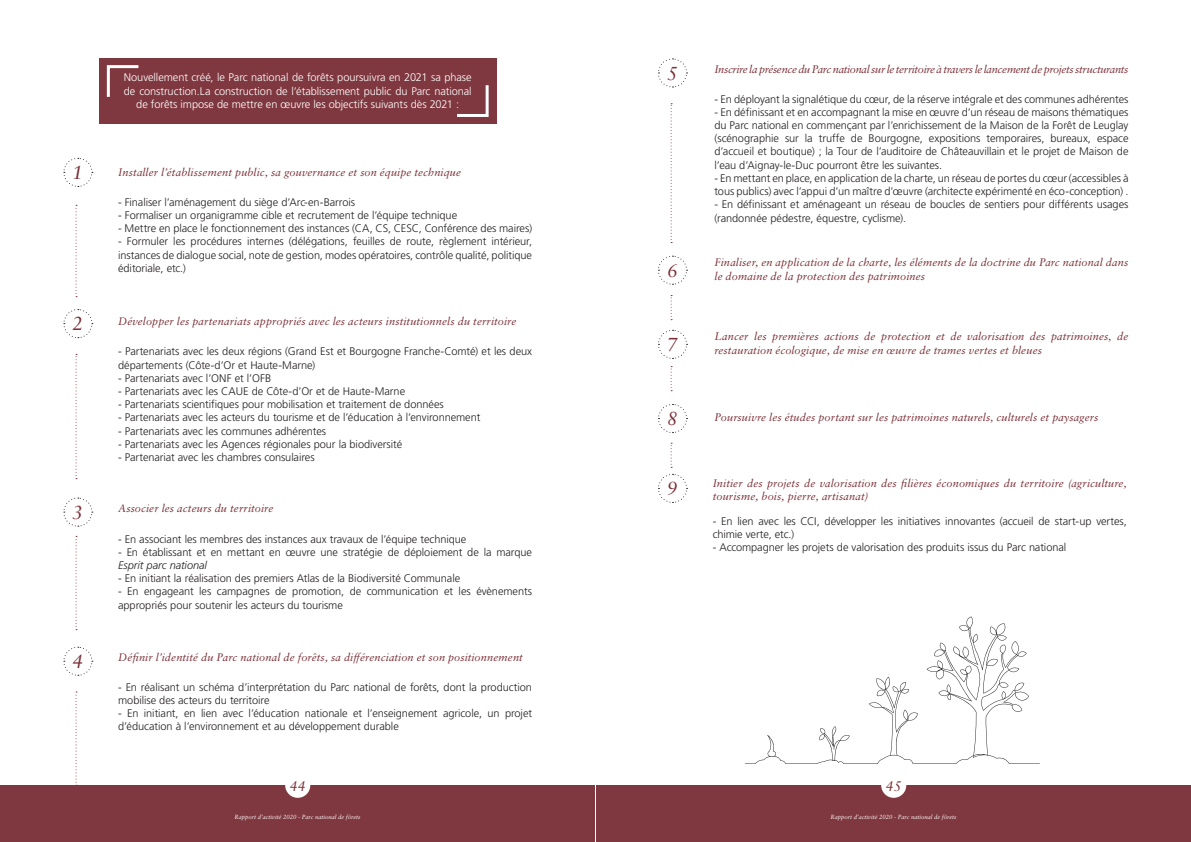
<style>
.page{position:relative;width:1191px;height:842px;background:#fff}
.page>*{position:absolute;margin:0;border:0;box-sizing:border-box;transform-origin:0 0}
.t1{font:italic 19px "Sabon LT Pro";color:#7a2f36}
.t2{font:italic 14px "Sabon LT Pro";color:#7a2f36}
.t3{font:11px/13.2px "Frutiger LT 45 Lt";letter-spacing:-.005em;color:#231f20}
.t4{font:italic 11px "Sabon LT Pro";letter-spacing:.01em;color:#7a2f36}
.t5{font:11px/13.2px "Frutiger LT 45 Lt";letter-spacing:-.005em;color:#fff;text-align:center}
.t6{font:italic 11px "Sabon LT Pro";letter-spacing:-.03em;color:#7a2f36}
.t7{font:11px "Frutiger LT 46 Lt It";letter-spacing:-.005em;color:#231f20}
.t8{font:italic 6px "Sabon LT Pro";color:#fff}
</style>
<div class="page">
<div style="left:0;top:785px;width:595px;height:57px;background:#803840"></div>
<div style="left:596px;top:785px;width:595px;height:57px;background:#803840"></div>
<div style="left:285px;top:773px;width:25px;height:25px;background:#fff;border-radius:50%"></div>
<div style="left:881px;top:773px;width:25px;height:25px;background:#fff;border-radius:50%"></div>
<svg style="left:63px;top:157px;width:30px;height:30px"></svg>
<svg style="left:63px;top:309px;width:30px;height:30px"></svg>
<svg style="left:63px;top:497px;width:30px;height:30px"></svg>
<svg style="left:63px;top:646px;width:30px;height:30px"></svg>
<div style="left:99px;top:58px;width:398px;height:66px;background:#803840"></div>
<svg style="left:106px;top:65px;width:33px;height:32px"></svg>
<svg style="left:457px;top:85px;width:32px;height:32px"></svg>
<svg style="left:76px;top:205px;width:1px;height:92px"></svg>
<svg style="left:76px;top:354px;width:1px;height:125px"></svg>
<svg style="left:76px;top:536px;width:1px;height:94px"></svg>
<svg style="left:76px;top:691px;width:1px;height:94px"></svg>
<svg style="left:658px;top:58px;width:29px;height:30px"></svg>
<svg style="left:658px;top:255px;width:29px;height:30px"></svg>
<svg style="left:658px;top:329px;width:29px;height:30px"></svg>
<svg style="left:658px;top:404px;width:29px;height:29px"></svg>
<svg style="left:670px;top:103px;width:2px;height:140px"></svg>
<svg style="left:670px;top:295px;width:2px;height:25px"></svg>
<svg style="left:670px;top:366px;width:2px;height:25px"></svg>
<svg style="left:658px;top:443px;width:29px;height:60px"></svg>
<svg style="left:745px;top:617px;width:294px;height:147px"></svg>
<p class="t5" style="left:124px;top:71px;width:349px">Nouvellement créé, le Parc national de forêts poursuivra en 2021 sa phase de construction.La construction de l’établissement public du Parc national de forêts impose de mettre en œuvre les objectifs suivants dès 2021 :</p>
<h1 class="t1" style="left:72px;top:161px;width:12px">1</h1>
<p class="t4" style="left:118px;top:165px;width:344px">Installer l’établissement public, sa gouvernance et son équipe technique</p>
<p class="t3" style="left:118px;top:195px;width:238px">- Finaliser l’aménagement du siège d’Arc-en-Barrois</p>
<p class="t3" style="left:118px;top:209px;width:340px">- Formaliser un organigramme cible et recrutement de l’équipe technique</p>
<p class="t3" style="left:118px;top:222px;width:415px">- Mettre en place le fonctionnement des instances (CA, CS, CESC, Conférence des maires)</p>
<p class="t3" style="left:118px;top:235px;width:415px;text-align:justify">- Formuler les procédures internes (délégations, feuilles de route, règlement intérieur, instances de dialogue social, note de gestion, modes opératoires, contrôle qualité, politique éditoriale, etc.)</p>
<h1 class="t1" style="left:72px;top:312px;width:12px">2</h1>
<p class="t4" style="left:118px;top:315px;width:399px">Développer les partenariats appropriés avec les acteurs institutionnels du territoire</p>
<h1 class="t1" style="left:72px;top:500px;width:12px">3</h1>
<h1 class="t1" style="left:72px;top:649px;width:12px">4</h1>
<p class="t3" style="left:118px;top:345px;width:415px">- Partenariats avec les deux régions (Grand Est et Bourgogne Franche-Comté) et les deux départements (Côte-d’Or et Haute-Marne)</p>
<p class="t3" style="left:118px;top:372px;width:154px">- Partenariats avec l’ONF et l’OFB</p>
<p class="t3" style="left:118px;top:385px;width:288px">- Partenariats avec les CAUE de Côte-d’Or et de Haute-Marne</p>
<p class="t3" style="left:118px;top:398px;width:327px">- Partenariats scientifiques pour mobilisation et traitement de données</p>
<p class="t3" style="left:118px;top:411px;width:364px">- Partenariats avec les acteurs du tourisme et de l’éducation à l’environnement</p>
<p class="t3" style="left:118px;top:424px;width:210px">- Partenariats avec les communes adhérentes</p>
<p class="t3" style="left:118px;top:438px;width:286px">- Partenariats avec les Agences régionales pour la biodiversité</p>
<p class="t3" style="left:118px;top:451px;width:198px">- Partenariat avec les chambres consulaires</p>
<p class="t4" style="left:118px;top:502px;width:157px">Associer les acteurs du territoire</p>
<p class="t3" style="left:118px;top:532px;width:350px">- En associant les membres des instances aux travaux de l’équipe technique</p>
<p class="t3" style="left:118px;top:546px;width:415px">- En établissant et en mettant en œuvre une stratégie de déploiement de la marque</p>
<p class="t7" style="left:118px;top:559px;width:90px">Esprit parc national</p>
<p class="t3" style="left:118px;top:572px;width:344px">- En initiant la réalisation des premiers Atlas de la Biodiversité Communale</p>
<p class="t3" style="left:118px;top:585px;width:415px">- En engageant les campagnes de promotion, de communication et les évènements appropriés pour soutenir les acteurs du tourisme</p>
<p class="t4" style="left:118px;top:650px;width:406px">Définir l’identité du Parc national de forêts, sa différenciation et son positionnement</p>
<p class="t3" style="left:118px;top:680px;width:415px">- En réalisant un schéma d’interprétation du Parc national de forêts, dont la production mobilise des acteurs du territoire</p>
<p class="t3" style="left:118px;top:707px;width:415px">- En initiant, en lien avec l’éducation nationale et l’enseignement agricole, un projet d’éducation à l’environnement et au développement durable</p>
<h1 class="t1" style="left:667px;top:61px;width:12px">5</h1>
<p class="t6" style="left:714px;top:62px;width:415px">Inscrire la présence du Parc national sur le territoire à travers le lancement de projets structurants</p>
<p class="t3" style="left:714px;top:92px;width:415px">- En déployant la signalétique du cœur, de la réserve intégrale et des communes adhérentes</p>
<p class="t3" style="left:714px;top:106px;width:415px;text-align:justify">- En définissant et en accompagnant la mise en œuvre d’un réseau de maisons thématiques du Parc national en commençant par l’enrichissement de la Maison de la Forêt de Leuglay (scénographie sur la truffe de Bourgogne, expositions temporaires, bureaux, espace d’accueil et boutique) ; la Tour de l’auditoire de Châteauvillain et le projet de Maison de l’eau d’Aignay-le-Duc pourront être les suivantes.</p>
<p class="t3" style="left:714px;top:172px;width:415px">- En mettant en place, en application de la charte, un réseau de portes du cœur (accessibles à tous publics) avec l’appui d’un maître d’œuvre (architecte expérimenté en éco-conception) .</p>
<p class="t3" style="left:714px;top:198px;width:415px">- En définissant et aménageant un réseau de boucles de sentiers pour différents usages (randonnée pédestre, équestre, cyclisme).</p>
<p class="t4" style="left:714px;top:256px;width:415px">Finaliser, en application de la charte, les éléments de la doctrine du Parc national dans</p>
<h1 class="t1" style="left:667px;top:258px;width:12px">6</h1>
<p class="t4" style="left:714px;top:269px;width:212px">le domaine de la protection des patrimoines</p>
<p class="t4" style="left:714px;top:330px;width:415px">Lancer les premières actions de protection et de valorisation des patrimoines, de</p>
<h1 class="t1" style="left:667px;top:332px;width:12px">7</h1>
<p class="t4" style="left:714px;top:343px;width:329px">restauration écologique, de mise en œuvre de trames vertes et bleues</p>
<h1 class="t1" style="left:667px;top:407px;width:12px">8</h1>
<p class="t4" style="left:714px;top:410px;width:385px">Poursuivre les études portant sur les patrimoines naturels, culturels et paysagers</p>
<h1 class="t1" style="left:667px;top:477px;width:12px">9</h1>
<p class="t4" style="left:712px;top:476px;width:415px">Initier des projets de valorisation des filières économiques du territoire (agriculture,</p>
<p class="t4" style="left:712px;top:489px;width:157px">tourisme, bois, pierre, artisanat)</p>
<p class="t3" style="left:712px;top:514px;width:415px">- En lien avec les CCI, développer les initiatives innovantes (accueil de start-up vertes, chimie verte, etc.)</p>
<p class="t3" style="left:712px;top:541px;width:355px">- Accompagner les projets de valorisation des produits issus du Parc national</p>
<p class="t2" style="left:290px;top:777px;width:17px">44</p>
<p class="t2" style="left:886px;top:777px;width:17px">45</p>
<p class="t8" style="left:234px;top:813px;width:128px">Rapport d’activité 2020 - Parc national de fôrets</p>
<p class="t8" style="left:830px;top:813px;width:128px">Rapport d’activité 2020 - Parc national de fôrets</p>
</div>
